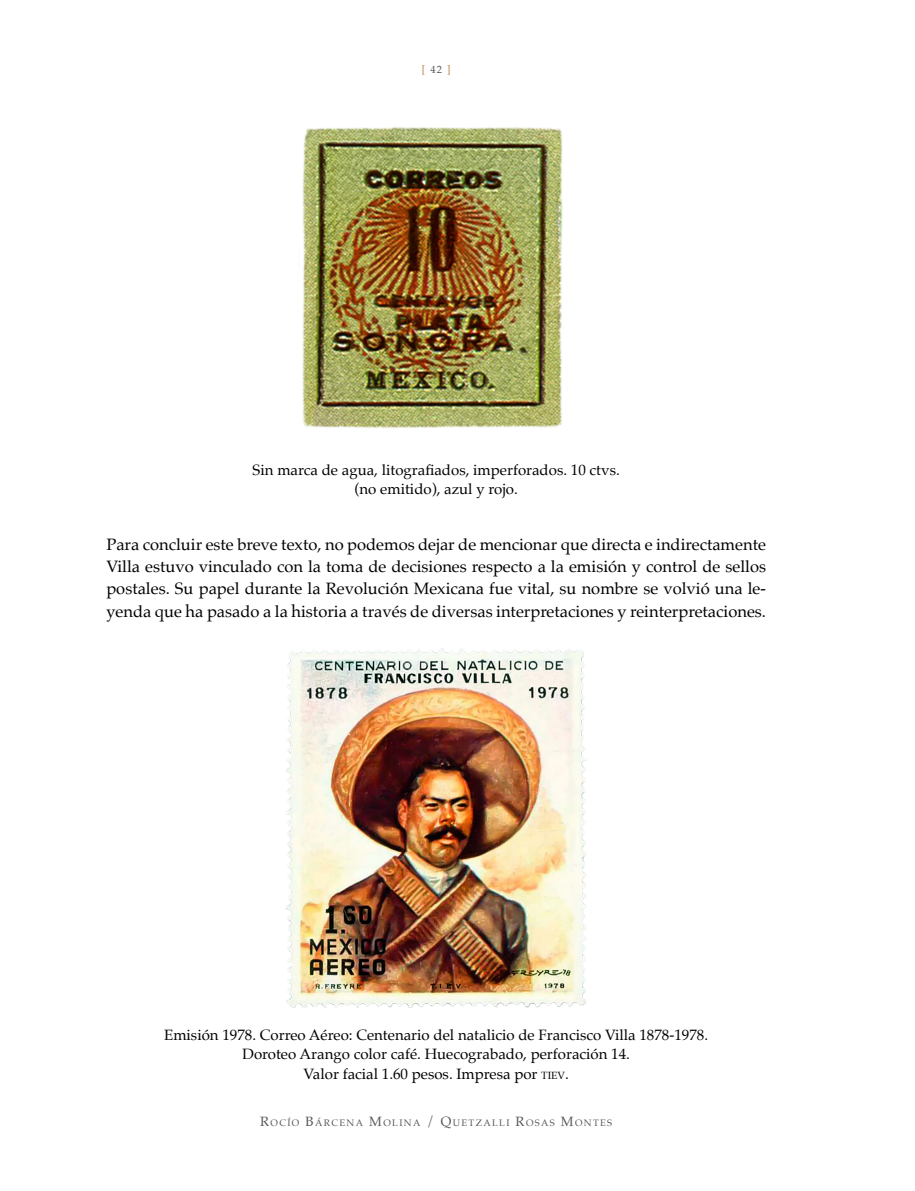
<style>
.page{position:relative;width:915px;height:1191px;background:#fff}
.page>*{position:absolute;margin:0;border:0;box-sizing:border-box;transform-origin:0 0}
.t1{font:16.5px/22.4px "Palatino";color:#000;text-align:justify}
.t2{font:15px/19.5px "Palatino";color:#000;text-align:center}
.t3{font:10.5px "Palatino";color:#b48149}
.t4{font:9.45px "Palatino";letter-spacing:.145em;color:#575756}
.s1{color:#575756}
.s2{font-size:10.5px}
.s3{font-size:13.5px}
</style>
<div class="page">
<img style="left:302px;top:127px;width:261px;height:301px">
<img style="left:286px;top:648px;width:301px;height:360px">
<p class="t3" style="left:421px;top:61px;width:31px">[<span class="s1">42</span>]</p>
<p class="t2" style="left:252px;top:460px;width:368px">Sin marca de agua, litografiados, imperforados. 10 ctvs. (no emitido), azul y rojo.</p>
<p class="t1" style="left:106px;top:533px;width:661px">Para concluir este breve texto, no podemos dejar de mencionar que directa e indirectamente Villa estuvo vinculado con la toma de decisiones respecto a la emisión y control de sellos postales. Su papel durante la Revolución Mexicana fue vital, su nombre se volvió una le&shy;yenda que ha pasado a la historia a través de diversas interpretaciones y reinterpretaciones.</p>
<p class="t2" style="left:164px;top:1024px;width:545px">Emisión 1978. Correo Aéreo: Centenario del natalicio de Francisco Villa 1878-1978.<br>Doroteo Arango color café. Huecograbado, perforación 14.<br>Valor facial 1.60 pesos. Impresa por <span class="s2">TIEV</span>.</p>
<p class="t4" style="left:260px;top:1115px;width:353px"><span class="s3">R</span>OCÍO <span class="s3">B</span>ÁRCENA <span class="s3">M</span>OLINA <span class="s3">/ Q</span>UETZALLI <span class="s3">R</span>OSAS <span class="s3">M</span>ONTES</p>
</div>
